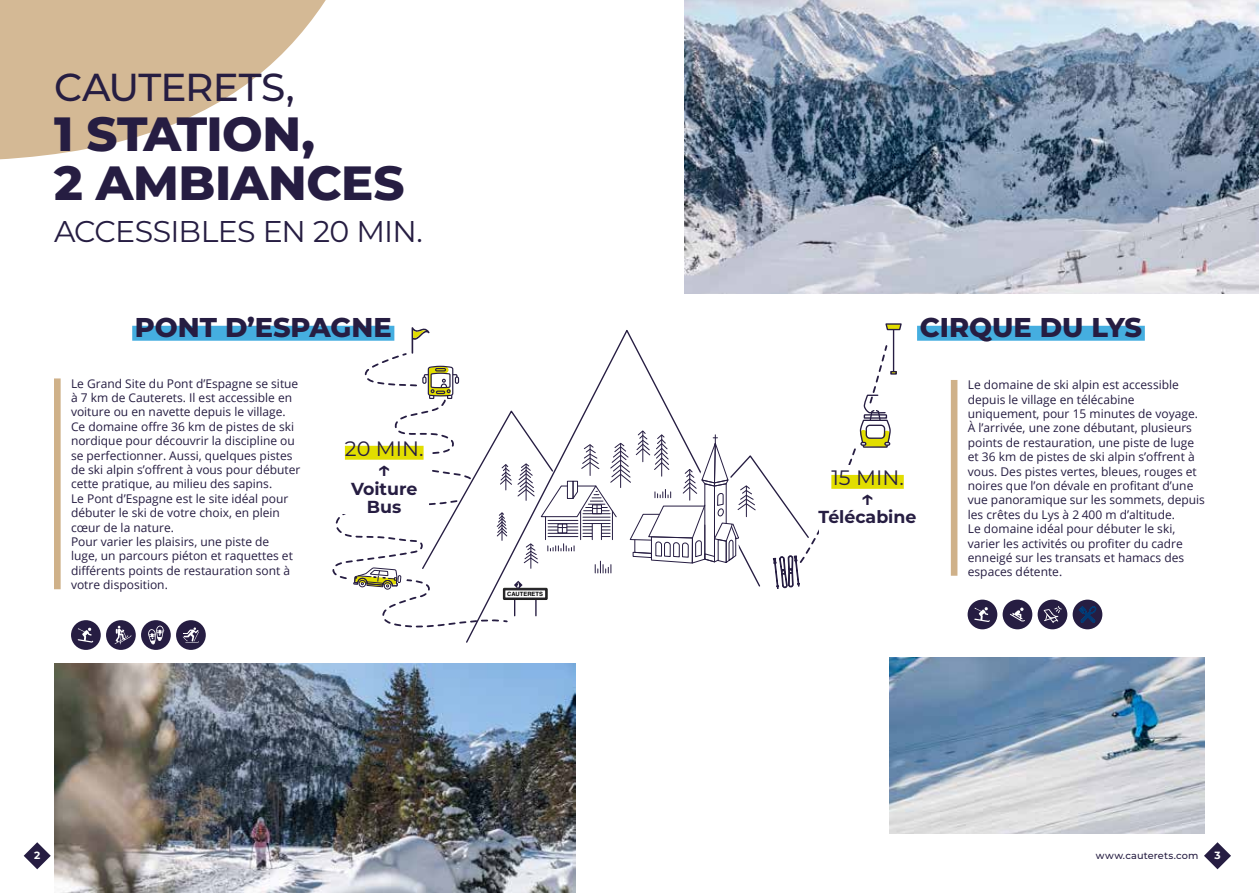
<style>
.page{position:relative;width:1259px;height:893px;background:#fff}
.page>*{position:absolute;margin:0;border:0;box-sizing:border-box;transform-origin:0 0}
.t1{font:800 48px/49.5px "Montserrat";letter-spacing:-.01em;color:#261d42}
.t2{font:500 39px "Montserrat";letter-spacing:-.02em;color:#261d42}
.t3{font:30px "Montserrat";letter-spacing:-.03em;color:#261d42}
.t4{font:800 27.15px "Montserrat";color:#261d42}
.t5{font:600 22.65px "Montserrat";color:#261d42}
.t6{font:20.85px "Montserrat";color:#261d42}
.t7{font:700 17.4px/17.9px "Montserrat";color:#261d42;text-align:center}
.t8{font:12px/14.4px "Open Sans";color:#261d42}
.t9{font:700 10.5px "Montserrat";color:#fff}
.t10{font:500 9.75px "Montserrat";letter-spacing:.015em;color:#261d42}
.t11{font:700 5.85px "Helvetica";color:#000}
</style>
<div class="page">
<svg style="left:24px;top:842px;width:27px;height:27px"></svg>
<svg style="left:1204px;top:842px;width:27px;height:27px"></svg>
<img style="left:54px;top:663px;width:521px;height:230px">
<svg style="left:0;top:0;width:326px;height:160px;fill:#d4b995"></svg>
<div style="left:176px;top:620px;width:30px;height:30px;background:#261d42;border-radius:50%"></div>
<svg style="left:183px;top:627px;width:16px;height:16px"></svg>
<div style="left:141px;top:620px;width:30px;height:30px;background:#261d42;border-radius:50%"></div>
<svg style="left:148px;top:626px;width:16px;height:18px"></svg>
<div style="left:106px;top:620px;width:30px;height:30px;background:#261d42;border-radius:50%"></div>
<svg style="left:115px;top:626px;width:16px;height:18px"></svg>
<div style="left:71px;top:620px;width:30px;height:30px;background:#261d42;border-radius:50%"></div>
<svg style="left:78px;top:627px;width:15px;height:16px"></svg>
<img style="left:685px;top:0;width:574px;height:293px">
<img style="left:889px;top:657px;width:316px;height:176px">
<svg style="left:333px;top:514px;width:132px;height:114px"></svg>
<svg style="left:344px;top:323px;width:557px;height:300px"></svg>
<div style="left:132px;top:326px;width:262px;height:15px;background:#45aee0"></div>
<div style="left:339px;top:436px;width:90px;height:77px;background:#fff"></div>
<div style="left:345px;top:446px;width:78px;height:14px;background:#e2de00"></div>
<div style="left:818px;top:465px;width:98px;height:71px;background:#fff"></div>
<div style="left:831px;top:475px;width:72px;height:14px;background:#e2de00"></div>
<div style="left:917px;top:326px;width:227px;height:15px;background:#45aee0"></div>
<div style="left:54px;top:378px;width:7px;height:211px;background:#cfb189"></div>
<div style="left:951px;top:380px;width:6px;height:196px;background:#cfb189"></div>
<div style="left:1072px;top:600px;width:30px;height:29px;background:#261d42;border-radius:50%"></div>
<svg style="left:1079px;top:606px;width:17px;height:16px"></svg>
<div style="left:1037px;top:600px;width:30px;height:29px;background:#261d42;border-radius:50%"></div>
<svg style="left:1043px;top:606px;width:18px;height:17px"></svg>
<div style="left:1002px;top:600px;width:30px;height:29px;background:#261d42;border-radius:50%"></div>
<svg style="left:1010px;top:608px;width:15px;height:13px"></svg>
<div style="left:967px;top:600px;width:30px;height:29px;background:#261d42;border-radius:50%"></div>
<svg style="left:974px;top:607px;width:16px;height:15px"></svg>
<h2 class="t2" style="left:54px;top:60px;width:242px">CAUTERETS,</h2>
<h1 class="t1" style="left:54px;top:106px;width:352px">1 STATION,<br>2 AMBIANCES</h1>
<h3 class="t3" style="left:54px;top:211px;width:370px">ACCESSIBLES EN 20 MIN.</h3>
<h3 class="t4" style="left:135px;top:307px;width:258px">PONT D’ESPAGNE</h3>
<h3 class="t4" style="left:919px;top:307px;width:224px">CIRQUE DU LYS</h3>
<p class="t8" style="left:71px;top:376px;width:231px">Le Grand Site du Pont d’Espagne se situe à 7 km de Cauterets. Il est accessible en voiture ou en navette depuis le village.<br>Ce domaine offre 36 km de pistes de ski nordique pour découvrir la discipline ou se perfectionner. Aussi, quelques pistes de ski alpin s’offrent à vous pour débuter cette pratique, au milieu des sapins.<br>Le Pont d’Espagne est le site idéal pour débuter le ski de votre choix, en plein cœur de la nature.<br>Pour varier les plaisirs, une piste de<br>luge, un parcours piéton et raquettes et différents points de restauration sont à votre disposition.</p>
<p class="t8" style="left:968px;top:377px;width:239px">Le domaine de ski alpin est accessible depuis le village en télécabine uniquement, pour 15 minutes de voyage.<br>À l’arrivée, une zone débutant, plusieurs points de restauration, une piste de luge et 36 km de pistes de ski alpin s’offrent à vous. Des pistes vertes, bleues, rouges et noires que l’on dévale en profitant d’une vue panoramique sur les sommets, depuis les crêtes du Lys à 2 400 m d’altitude.<br>Le domaine idéal pour débuter le ski, varier les activités ou profiter du cadre enneigé sur les transats et hamacs des espaces détente.</p>
<p class="t11" style="left:507px;top:590px;width:37px">CAUTERETS</p>
<h3 class="t6" style="left:345px;top:434px;width:80px">20 MIN.</h3>
<h3 class="t5" style="left:377px;top:453px;width:15px">↑</h3>
<h3 class="t7" style="left:351px;top:479px;width:68px">Voiture<br>Bus</h3>
<h3 class="t6" style="left:831px;top:464px;width:74px">15 MIN.</h3>
<h3 class="t5" style="left:861px;top:482px;width:15px">↑</h3>
<h3 class="t7" style="left:818px;top:507px;width:99px">Télécabine</h3>
<p class="t9" style="left:34px;top:848px;width:8px">2</p>
<p class="t10" style="left:1095px;top:849px;width:104px">www.cauterets.com</p>
<p class="t9" style="left:1214px;top:848px;width:8px">3</p>
</div>
